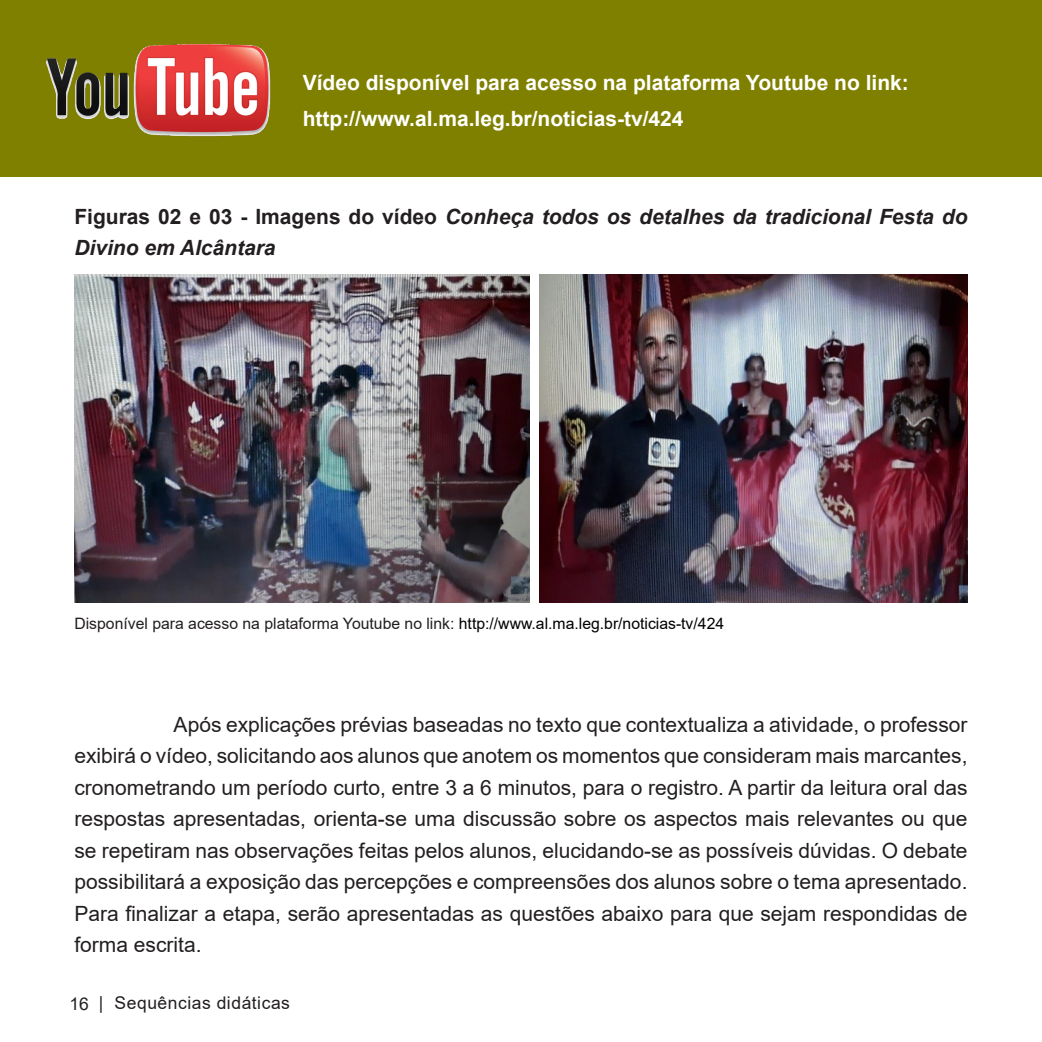
<style>
.page{position:relative;width:1042px;height:1042px;background:#fff}
.page>*{position:absolute;margin:0;border:0;box-sizing:border-box;transform-origin:0 0}
.t1{font:21px/31.5px "Arial";color:#231f20;text-align:justify}
.t2{font:700 21px "Arial";color:#fff}
.t3{font:italic 700 21px/31.5px "Arial";color:#231f20}
.t4{font:17.5px "Arial";letter-spacing:.03em;color:#231f20}
.t5{font:15.75px "Arial";color:#231f20}
.s1{font-style:normal}
.s2{color:#000}
</style>
<div class="page">
<div style="left:0;top:0;width:1042px;height:177px;background:#808000"></div>
<img style="left:46px;top:43px;width:225px;height:94px">
<img style="left:74px;top:275px;width:455px;height:327px">
<img style="left:539px;top:275px;width:428px;height:327px">
<p class="t2" style="left:303px;top:68px;width:608px">Vídeo disponível para acesso na plataforma Youtube no link:</p>
<p class="t2" style="left:303px;top:104px;width:382px">http://www.al.ma.leg.br/noticias-tv/424</p>
<p class="t3" style="left:74px;top:201px;width:894px"><span class="s1">Figuras 02 e 03 - Imagens do vídeo</span> Conheça todos os detalhes da tradicional Festa do<br>Divino em Alcântara</p>
<p class="t5" style="left:74px;top:613px;width:651px">Disponível para acesso na plataforma Youtube no link: <span class="s2">http://www.al.ma.leg.br/noticias-tv/424</span></p>
<p class="t1" style="left:74px;top:708px;width:894px;text-indent:99px">Após explicações prévias baseadas no texto que contextualiza a atividade, o professor exibirá o vídeo, solicitando aos alunos que anotem os momentos que consideram mais marcantes, cronometrando um período curto, entre 3 a 6 minutos, para o registro. A partir da leitura oral das respostas apresentadas, orienta-se uma discussão sobre os aspectos mais relevantes ou que se repetiram nas observações feitas pelos alunos, elucidando-se as possíveis dúvidas. O debate possibilitará a exposição das percepções e compreensões dos alunos sobre o tema apresentado.<br>Para finalizar a etapa, serão apresentadas as questões abaixo para que sejam respondidas de forma escrita.</p>
<p class="t4" style="left:69px;top:991px;width:222px">16 | Sequências didáticas</p>
</div>
